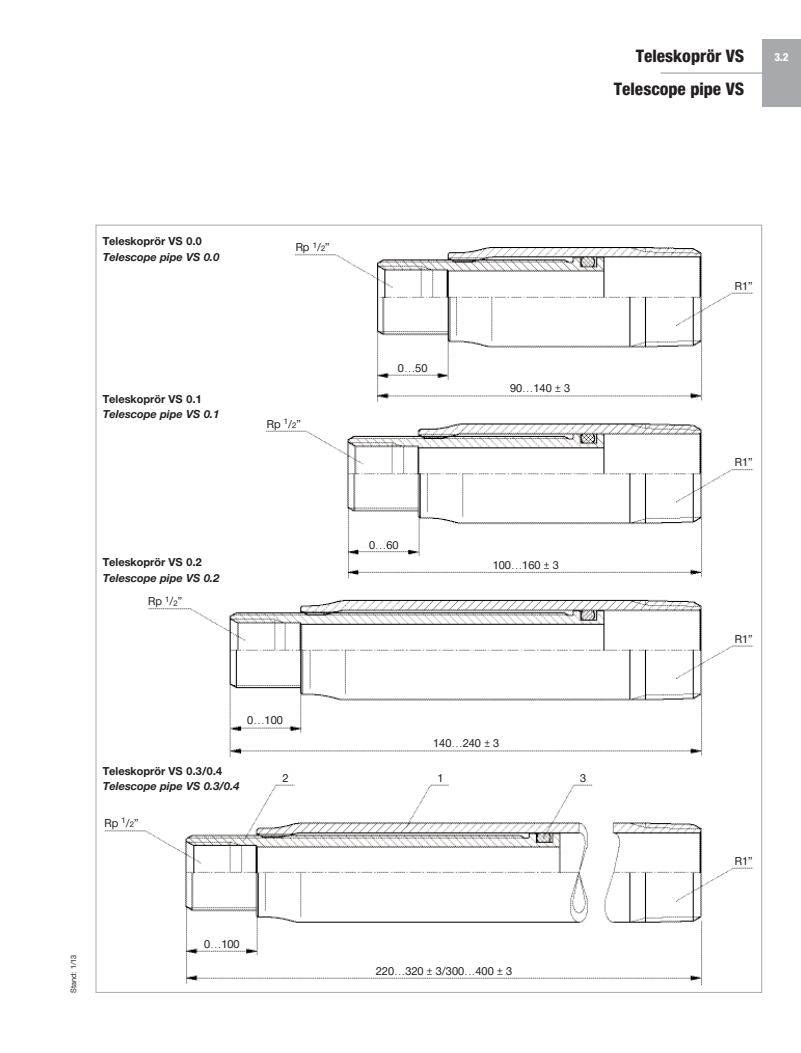
<style>
.page{position:relative;width:801px;height:1053px;background:#fff}
.page>*{position:absolute;margin:0;border:0;box-sizing:border-box;transform-origin:0 0}
.t1{font:800 17.5px "Neue Helvetica Condensed BSK";color:#231f20}
.t2{font:11.25px "Neue Helvetica BSK";color:#231f20}
.t3{font:italic 700 11.25px "Neue Helvetica BSK";color:#231f20}
.t4{font:700 11.25px "Neue Helvetica BSK";color:#231f20}
.t5{font:800 11.25px "Neue Helvetica Condensed BSK";color:#fff}
.t6{font:7.5px "Neue Helvetica BSK";color:#231f20}
.s1{font-size:7.88px}
</style>
<div class="page">
<div style="left:762px;top:39px;width:39px;height:68px;background:#a8a9ad"></div>
<hr style="left:660px;top:72px;width:102px;height:2px;background:#a8a9ad">
<img style="left:104px;top:247px;width:649px;height:737px">
<h1 class="t1" style="left:636px;top:46px;width:110px">Teleskoprör VS</h1>
<p class="t5" style="left:774px;top:51px;width:16px">3.2</p>
<h1 class="t1" style="left:614px;top:80px;width:132px">Telescope pipe VS</h1>
<p class="t4" style="left:103px;top:235px;width:101px">Teleskoprör VS 0.0</p>
<p class="t3" style="left:103px;top:250px;width:118px">Telescope pipe VS 0.0</p>
<p class="t2" style="left:296px;top:241px;width:36px">Rp <sup>1</sup>/<span class="s1">2</span>”</p>
<p class="t4" style="left:103px;top:392px;width:101px">Teleskoprör VS 0.1</p>
<p class="t3" style="left:103px;top:408px;width:118px">Telescope pipe VS 0.1</p>
<p class="t2" style="left:267px;top:417px;width:36px">Rp <sup>1</sup>/<span class="s1">2</span>”</p>
<p class="t2" style="left:398px;top:362px;width:31px">0…50</p>
<p class="t2" style="left:510px;top:382px;width:62px">90…140 ± 3</p>
<p class="t4" style="left:103px;top:556px;width:101px">Teleskoprör VS 0.2</p>
<p class="t3" style="left:103px;top:571px;width:118px">Telescope pipe VS 0.2</p>
<p class="t2" style="left:148px;top:595px;width:36px">Rp <sup>1</sup>/<span class="s1">2</span>”</p>
<p class="t2" style="left:369px;top:538px;width:31px">0…60</p>
<p class="t2" style="left:493px;top:558px;width:68px">100…160 ± 3</p>
<p class="t4" style="left:103px;top:764px;width:121px">Teleskoprör VS 0.3/0.4</p>
<p class="t3" style="left:103px;top:780px;width:138px">Telescope pipe VS 0.3/0.4</p>
<p class="t2" style="left:247px;top:713px;width:37px">0…100</p>
<p class="t2" style="left:433px;top:736px;width:68px">140…240 ± 3</p>
<p class="t2" style="left:282px;top:772px;width:8px">2</p>
<p class="t2" style="left:437px;top:772px;width:8px">1</p>
<p class="t2" style="left:580px;top:772px;width:8px">3</p>
<p class="t2" style="left:105px;top:816px;width:36px">Rp <sup>1</sup>/<span class="s1">2</span>”</p>
<p class="t6" style="left:69px;top:992px;width:40px;rotate:-90deg">Stand: 1/13</p>
<p class="t2" style="left:204px;top:937px;width:37px">0…100</p>
<p class="t2" style="left:376px;top:964px;width:138px">220…320 ± 3/300…400 ± 3</p>
<p class="t2" style="left:735px;top:280px;width:19px">R1”</p>
<p class="t2" style="left:735px;top:456px;width:19px">R1”</p>
<p class="t2" style="left:735px;top:633px;width:19px">R1”</p>
<p class="t2" style="left:735px;top:855px;width:19px">R1”</p>
</div>
